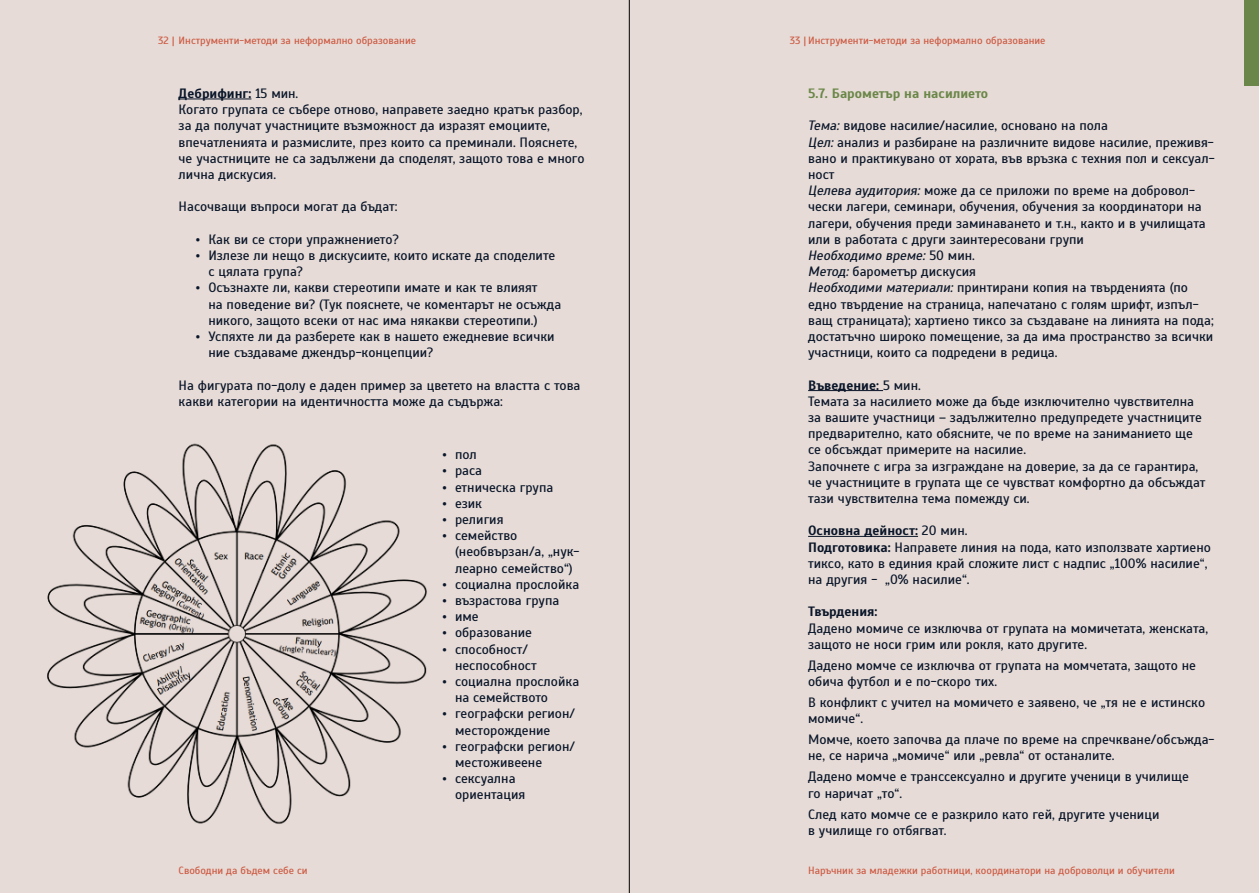
<style>
.page{position:relative;width:1259px;height:893px;background:#fff}
.page>*{position:absolute;margin:0;border:0;box-sizing:border-box;transform-origin:0 0}
.t1{font:13.5px/16.2px "Scada";color:#091529}
.t2{font:700 13.5px "Scada";color:#6a8648}
.t3{font:700 13.5px "Scada";color:#091529}
.t4{font:10.5px "Scada";color:#cd5942}
.s1{font-weight:700}
.s2{font-style:italic}
</style>
<div class="page">
<div style="left:629px;top:0;width:630px;height:893px;background:#e6dbd6"></div>
<div style="left:0;top:0;width:629px;height:893px;background:#e6dbd6"></div>
<div style="left:1244px;top:0;width:15px;height:85px;background:#6a8648"></div>
<img style="left:47px;top:443px;width:380px;height:381px">
<hr style="left:179px;top:99px;width:72px;height:1px;background:#091529">
<hr style="left:808px;top:390px;width:75px;height:1px;background:#091529">
<hr style="left:808px;top:536px;width:110px;height:1px;background:#091529">
<hr style="left:629px;top:0;width:1px;height:893px;background:#000">
<p class="t4" style="left:158px;top:35px;width:259px">32 | Инструменти-методи за неформално образование</p>
<p class="t1" style="left:179px;top:85px;width:407px"><span class="s1">Дебрифинг:</span> 15 мин.<br>Когато групата се събере отново, направете заедно кратък разбор, за да получат участниците възможност да изразят емоциите, впечатленията и размислите, през които са преминали. Пояснете, че участниците не са задължени да споделят, защото това е много лична дискусия.</p>
<p class="t1" style="left:179px;top:199px;width:220px">Насочващи въпроси могат да бъдат:</p>
<p class="t1" style="left:196px;top:231px;width:205px">• Как ви се стори упражнението?</p>
<p class="t1" style="left:208px;top:247px;width:348px;text-indent:-13px">• Излезе ли нещо в дискусиите, които искате да споделите с цялата група?</p>
<p class="t1" style="left:208px;top:280px;width:354px;text-indent:-13px">• Осъзнахте ли, какви стереотипи имате и как те влияят<br>на поведение ви? (Тук пояснете, че коментарът не осъжда никого, защото всеки от нас има някакви стереотипи.)</p>
<p class="t1" style="left:208px;top:328px;width:348px;text-indent:-13px">• Успяхте ли да разберете как в нашето ежедневие всички ние създаваме джендър-концепции?</p>
<p class="t1" style="left:179px;top:377px;width:403px">На фигурата по-долу е даден пример за цветето на властта с това какви категории на идентичността може да съдържа:</p>
<p class="t1" style="left:442px;top:447px;width:36px">• пол</p>
<p class="t1" style="left:442px;top:463px;width:41px">• раса</p>
<p class="t1" style="left:442px;top:479px;width:113px">• етническа група</p>
<p class="t1" style="left:442px;top:495px;width:41px">• език</p>
<p class="t1" style="left:442px;top:511px;width:63px">• религия</p>
<p class="t1" style="left:455px;top:528px;width:126px;text-indent:-13px">• семейство (необвързан/а, „нук&shy;леарно семейство“)</p>
<p class="t1" style="left:442px;top:576px;width:138px">• социална прослойка</p>
<p class="t1" style="left:442px;top:592px;width:118px">• възрастова група</p>
<p class="t1" style="left:442px;top:609px;width:38px">• име</p>
<p class="t1" style="left:442px;top:625px;width:91px">• образование</p>
<p class="t1" style="left:455px;top:641px;width:83px;text-indent:-13px">• способност/ неспособност</p>
<p class="t1" style="left:455px;top:673px;width:126px;text-indent:-13px">• социална прослойка на семейството</p>
<p class="t1" style="left:455px;top:706px;width:121px;text-indent:-13px">• географски регион/ месторождение</p>
<p class="t1" style="left:455px;top:738px;width:121px;text-indent:-13px">• географски регион/ местоживеене</p>
<p class="t1" style="left:455px;top:771px;width:72px;text-indent:-13px">• сексуална ориентация</p>
<p class="t4" style="left:790px;top:35px;width:257px">33 | Инструменти-методи за неформално образование</p>
<p class="t2" style="left:808px;top:85px;width:182px">5.7. Барометър на насилието</p>
<p class="t1" style="left:808px;top:118px;width:408px"><span class="s2">Тема:</span> видове насилие/насилие, основано на пола<br><span class="s2">Цел:</span> анализ и разбиране на различните видове насилие, преживя&shy;вано и практикувано от хората, във връзка с техния пол и сексуал&shy;ност<br><span class="s2">Целева аудитория:</span> може да се приложи по време на добровол&shy;чески лагери, семинари, обучения, обучения за координатори на лагери, обучения преди заминаването и т.н., както и в училищата или в работата с други заинтересовани групи<br><span class="s2">Необходимо време:</span> 50 мин.<br><span class="s2">Метод:</span> барометър дискусия<br><span class="s2">Необходими материали:</span> принтирани копия на твърденията (по едно твърдение на страница, напечатано с голям шрифт, изпъл&shy;ващ страницата); хартиено тиксо за създаване на линията на пода; достатъчно широко помещение, за да има пространство за всички участници, които са подредени в редица.</p>
<p class="t1" style="left:808px;top:377px;width:399px"><span class="s1">Въведение:</span> 5 мин.<br>Темата за насилието може да бъде изключително чувствителна за вашите участници – задължително предупредете участниците предварително, като обясните, че по време на заниманието ще се обсъждат примерите на насилие.<br>Започнете с игра за изграждане на доверие, за да се гарантира, че участниците в групата ще се чувстват комфортно да обсъждат тази чувствителна тема помежду си.</p>
<p class="t1" style="left:808px;top:523px;width:404px"><span class="s1">Основна дейност:</span> 20 мин.<br><span class="s1">Подготовика:</span> Направете линия на пода, като използвате хартиено тиксо, като в единия край сложите лист с надпис „100% насилие“, на другия - „0% насилие“.</p>
<p class="t3" style="left:808px;top:603px;width:71px">Твърдения:</p>
<p class="t1" style="left:808px;top:620px;width:401px">Дадено момиче се изключва от групата на момичетата, женската, защото не носи грим или рокля, като другите.</p>
<p class="t1" style="left:808px;top:657px;width:389px">Дадено момче се изключва от групата на момчетата, защото не обича футбол и е по-скоро тих.</p>
<p class="t1" style="left:808px;top:694px;width:398px">В конфликт с учител на момичето е заявено, че „тя не е истинско момиче“.</p>
<p class="t1" style="left:808px;top:732px;width:408px">Момче, което започва да плаче по време на спречкване/обсъжда&shy;не, се нарича „момиче“ или „ревла“ от останалите.</p>
<p class="t1" style="left:808px;top:769px;width:382px">Дадено момче е транссексуално и другите ученици в училище го наричат „то“.</p>
<p class="t1" style="left:808px;top:806px;width:353px">След като момче се е разкрило като гей, другите ученици в училище го отбягват.</p>
<p class="t4" style="left:179px;top:865px;width:131px">Свободни да бъдем себе си</p>
<p class="t4" style="left:808px;top:865px;width:368px">Наръчник за младежки работници, координатори на доброволци и обучители</p>
</div>
